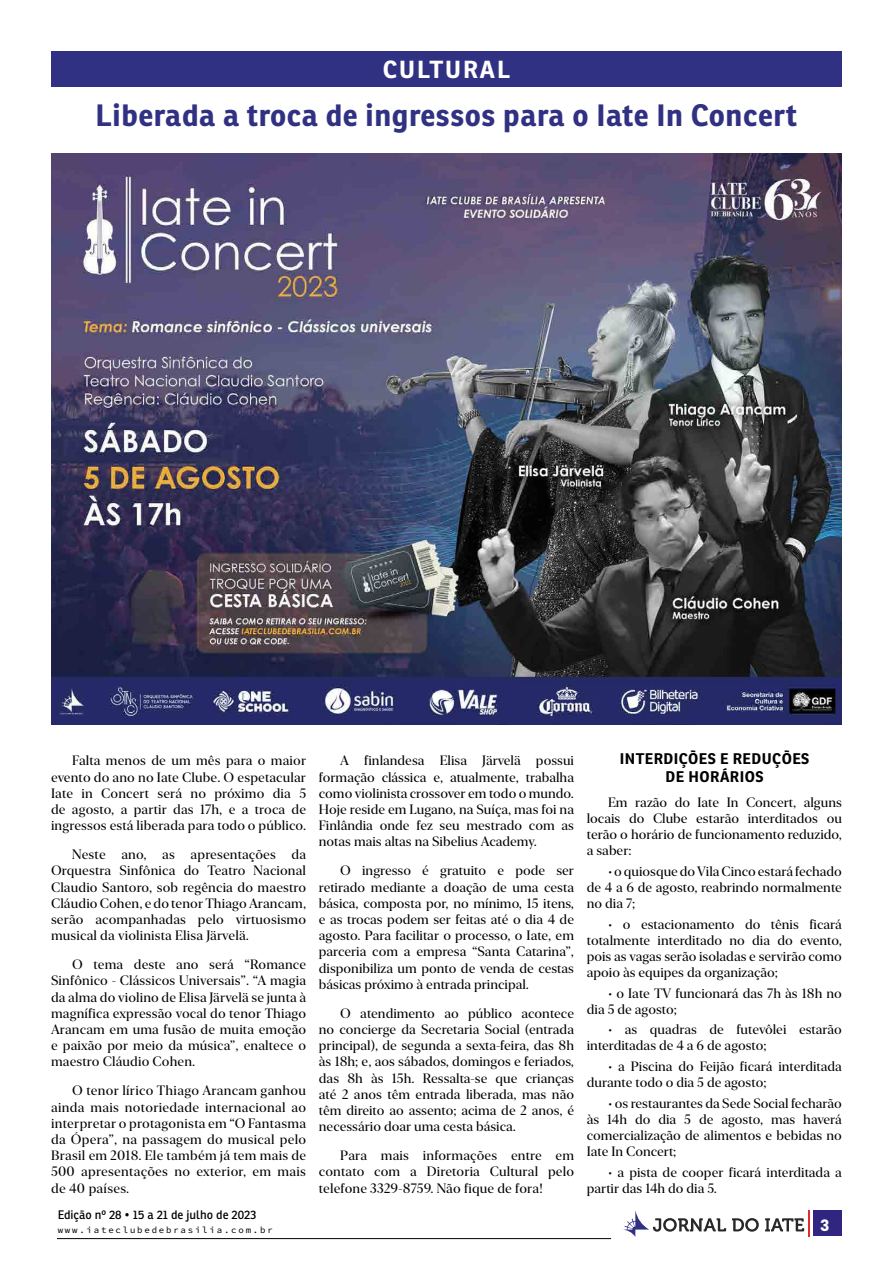
<style>
.page{position:relative;width:893px;height:1263px;background:#fff}
.page>*{position:absolute;margin:0;border:0;box-sizing:border-box;transform-origin:0 0}
.t1{font:700 30px "Ronnia";letter-spacing:.02em;color:#313183}
.t2{font:700 24px "Ronnia";letter-spacing:.08em;color:#fff}
.t3{font:700 15.6px "Poppins";color:#fff}
.t4{font:700 15px/18px "Ronnia";letter-spacing:.03em;color:#000;text-align:center}
.t5{font:13.5px/16.2px "New York Extra Large";color:#000;text-align:justify}
.t6{font:12px "Ronnia";color:#000}
.t7{font:9px "Source Code Variable";letter-spacing:.2em;color:#000}
</style>
<div class="page">
<div style="left:814px;top:1210px;width:28px;height:25px;background:#302682"></div>
<svg style="left:623px;top:1210px;width:187px;height:27px"></svg>
<hr style="left:57px;top:1238px;width:554px;height:1px;background:#000">
<div style="left:51px;top:51px;width:791px;height:36px;background:#313183"></div>
<img style="left:51px;top:154px;width:791px;height:570px">
<h2 class="t2" style="left:383px;top:54px;width:129px">CULTURAL</h2>
<h1 class="t1" style="left:96px;top:97px;width:703px">Liberada a troca de ingressos para o Iate In Concert</h1>
<p class="t5" style="left:51px;top:753px;width:257px;text-indent:21px">Falta menos de um mês para o maior evento do ano no Iate Clube. O espetacular Iate in Concert será no próximo dia 5 de agosto, a partir das 17h, e a troca de ingressos está liberada para todo o público.</p>
<p class="t5" style="left:51px;top:846px;width:257px;text-indent:21px">Neste ano, as apresentações da Orquestra Sinfônica do Teatro Nacional Claudio Santoro, sob regência do maestro Cláudio Cohen, e do tenor Thiago Arancam, serão acompanhadas pelo virtuosismo musical da violinista Elisa Järvelä.</p>
<p class="t5" style="left:51px;top:956px;width:257px;text-indent:21px">O tema deste ano será “Romance Sinfônico - Clássicos Universais”. “A magia da alma do violino de Elisa Järvelä se junta à magnífica expressão vocal do tenor Thiago Arancam em uma fusão de muita emoção e paixão por meio da música”, enaltece o maestro Cláudio Cohen.</p>
<p class="t5" style="left:51px;top:1082px;width:257px;text-indent:21px">O tenor lírico Thiago Arancam ganhou ainda mais notoriedade internacional ao interpretar o protagonista em “O Fantasma da Ópera”, na passagem do musical pelo Brasil em 2018. Ele também já tem mais de 500 apresentações no exterior, em mais de 40 países.</p>
<p class="t5" style="left:319px;top:753px;width:257px;text-indent:21px">A finlandesa Elisa Järvelä possui formação clássica e, atualmente, trabalha como violinista crossover em todo o mundo.<br>Hoje reside em Lugano, na Suíça, mas foi na Finlândia onde fez seu mestrado com as notas mais altas na Sibelius Academy.</p>
<p class="t5" style="left:319px;top:863px;width:257px;text-indent:21px">O ingresso é gratuito e pode ser retirado mediante a doação de uma cesta básica, composta por, no mínimo, 15 itens, e as trocas podem ser feitas até o dia 4 de agosto. Para facilitar o processo, o Iate, em parceria com a empresa “Santa Catarina”, disponibiliza um ponto de venda de cestas básicas próximo à entrada principal.</p>
<p class="t5" style="left:319px;top:1005px;width:257px;text-indent:21px">O atendimento ao público acontece no concierge da Secretaria Social (entrada principal), de segunda a sexta-feira, das 8h às 18h; e, aos sábados, domingos e feriados, das 8h às 15h. Ressalta-se que crianças até 2 anos têm entrada liberada, mas não têm direito ao assento; acima de 2 anos, é necessário doar uma cesta básica.</p>
<p class="t5" style="left:319px;top:1147px;width:257px;text-indent:21px">Para mais informações entre em contato com a Diretoria Cultural pelo telefone 3329-8759. Não fique de fora!</p>
<p class="t4" style="left:620px;top:750px;width:191px">INTERDIÇÕES E REDUÇÕES<br>DE HORÁRIOS</p>
<p class="t5" style="left:587px;top:794px;width:257px;text-indent:21px">Em razão do Iate In Concert, alguns locais do Clube estarão interditados ou terão o horário de funcionamento reduzido, a saber:</p>
<p class="t5" style="left:587px;top:863px;width:257px;text-indent:21px">• o quiosque do Vila Cinco estará fechado de 4 a 6 de agosto, reabrindo normalmente no dia 7;</p>
<p class="t5" style="left:587px;top:916px;width:257px;text-indent:21px">• o estacionamento do tênis ficará totalmente interditado no dia do evento, pois as vagas serão isoladas e servirão como apoio às equipes da organização;</p>
<p class="t5" style="left:587px;top:985px;width:257px;text-indent:21px">• o Iate TV funcionará das 7h às 18h no dia 5 de agosto;</p>
<p class="t5" style="left:587px;top:1021px;width:257px;text-indent:21px">• as quadras de futevôlei estarão interditadas de 4 a 6 de agosto;</p>
<p class="t5" style="left:587px;top:1058px;width:257px;text-indent:21px">• a Piscina do Feijão ficará interditada durante todo o dia 5 de agosto;</p>
<p class="t5" style="left:587px;top:1095px;width:257px;text-indent:21px">• os restaurantes da Sede Social fecharão às 14h do dia 5 de agosto, mas haverá comercialização de alimentos e bebidas no Iate In Concert;</p>
<p class="t5" style="left:587px;top:1164px;width:257px;text-indent:21px">• a pista de cooper ficará interditada a partir das 14h do dia 5.</p>
<p class="t6" style="left:58px;top:1207px;width:200px">Edição nº 28 • 15 a 21 de julho de 2023</p>
<p class="t7" style="left:58px;top:1224px;width:217px">www.iateclubedebrasilia.com.br</p>
<p class="t3" style="left:820px;top:1217px;width:11px">3</p>
</div>
